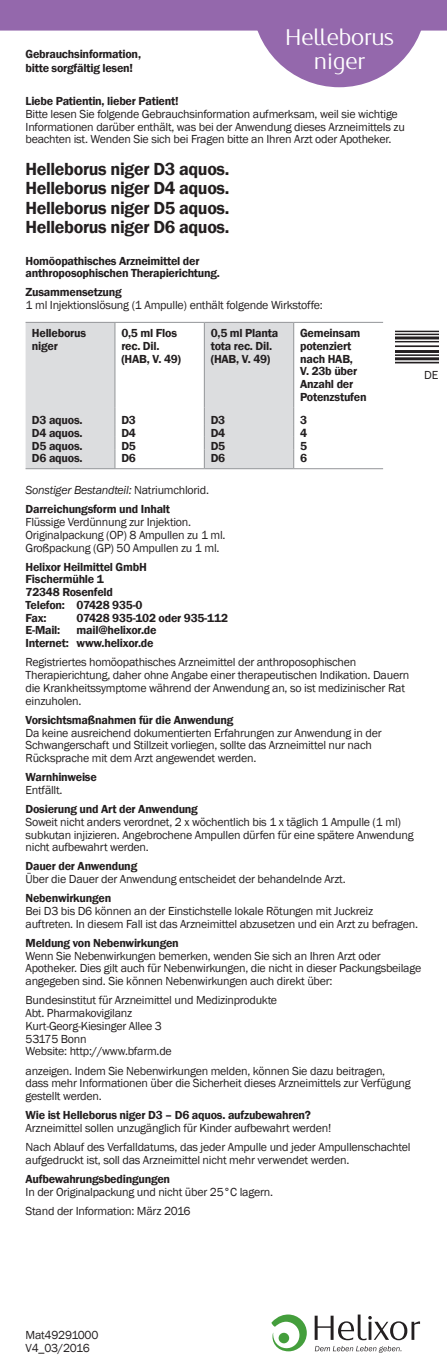
<style>
.page{position:relative;width:447px;height:1370px;background:#fff}
.page>*{position:absolute;margin:0;border:0;box-sizing:border-box;transform-origin:0 0}
.t1{font:300 22.5px/24px "Oblik Classic";color:#fff;text-align:center}
.t2{font:600 18px/19px "Franklin Gothic";letter-spacing:-.02em;color:#231f20;text-align:justify}
.t3{font:12px/12.8px "Franklin Gothic";letter-spacing:-.02em;color:#231f20}
.t4{font:600 12px/12.8px "Franklin Gothic";letter-spacing:-.02em;color:#231f20}
.s1{font-weight:400;font-style:italic}
.s2{font-weight:400}
</style>
<div class="page">
<svg style="left:271px;top:1314px;width:35px;height:36px"></svg>
<svg style="left:314px;top:1314px;width:106px;height:25px"></svg>
<svg style="left:314px;top:1345px;width:87px;height:7px"></svg>
<img style="left:395px;top:330px;width:43px;height:34px">
<svg style="left:26px;top:323px;width:267px;height:145px;fill:#dcdddf"></svg>
<hr style="left:114px;top:323px;width:1px;height:84px;background:#939598">
<svg style="left:114px;top:407px;width:1px;height:61px"></svg>
<hr style="left:204px;top:323px;width:1px;height:84px;background:#939598">
<hr style="left:293px;top:323px;width:1px;height:84px;background:#939598">
<svg style="left:204px;top:407px;width:1px;height:61px"></svg>
<svg style="left:293px;top:407px;width:1px;height:61px"></svg>
<hr style="left:26px;top:322px;width:89px;height:1px;background:#939598">
<hr style="left:26px;top:468px;width:89px;height:1px;background:#939598">
<hr style="left:115px;top:322px;width:89px;height:1px;background:#939598">
<hr style="left:115px;top:468px;width:89px;height:1px;background:#939598">
<hr style="left:204px;top:322px;width:89px;height:1px;background:#939598">
<hr style="left:293px;top:322px;width:90px;height:1px;background:#939598">
<hr style="left:204px;top:468px;width:89px;height:1px;background:#939598">
<hr style="left:293px;top:468px;width:90px;height:1px;background:#939598">
<svg style="left:0;top:0;width:447px;height:87px"></svg>
<h1 class="t1" style="left:285px;top:26px;width:110px">Helleborus niger</h1>
<p class="t4" style="left:26px;top:47px;width:117px;line-height:14.2px">Gebrauchsinformation, bitte sorgfältig lesen!</p>
<p class="t4" style="left:26px;top:95px;width:154px">Liebe Patientin, lieber Patient!</p>
<p class="t3" style="left:26px;top:108px;width:380px">Bitte lesen Sie folgende Gebrauchsinformation aufmerksam, weil sie wichtige<br>Informationen darüber enthält, was bei der Anwendung dieses Arzneimittels zu beachten ist. Wenden Sie sich bei Fragen bitte an Ihren Arzt oder Apotheker.</p>
<h2 class="t2" style="left:26px;top:160px;width:205px">Helleborus niger D3 aquos.<br>Helleborus niger D4 aquos.<br>Helleborus niger D5 aquos.<br>Helleborus niger D6 aquos.</h2>
<p class="t4" style="left:26px;top:254px;width:196px">Homöopathisches Arzneimittel der anthroposophischen Therapierichtung.</p>
<p class="t4" style="left:26px;top:286px;width:98px">Zusammensetzung</p>
<p class="t3" style="left:26px;top:299px;width:299px">1 ml Injektionslösung (1 Ampulle) enthält folgende Wirkstoffe:</p>
<p class="t4" style="left:32px;top:327px;width:56px">Helleborus niger</p>
<p class="t4" style="left:121px;top:327px;width:61px">0,5 ml Flos rec. Dil. (HAB, V. 49)</p>
<p class="t4" style="left:211px;top:327px;width:69px">0,5 ml Planta tota rec. Dil. (HAB, V. 49)</p>
<p class="t4" style="left:300px;top:327px;width:68px">Gemeinsam potenziert nach HAB,<br>V. 23b über<br>Anzahl der<br>Potenzstufen</p>
<p class="t4" style="left:32px;top:414px;width:52px">D3 aquos.</p>
<p class="t4" style="left:121px;top:414px;width:16px">D3</p>
<p class="t4" style="left:211px;top:414px;width:16px">D3</p>
<p class="t4" style="left:300px;top:414px;width:9px">3</p>
<p class="t4" style="left:32px;top:426px;width:52px">D4 aquos.</p>
<p class="t4" style="left:121px;top:426px;width:16px">D4</p>
<p class="t4" style="left:211px;top:426px;width:16px">D4</p>
<p class="t4" style="left:300px;top:426px;width:9px">4</p>
<p class="t4" style="left:32px;top:439px;width:52px">D5 aquos.</p>
<p class="t4" style="left:121px;top:439px;width:16px">D5</p>
<p class="t4" style="left:211px;top:439px;width:16px">D5</p>
<p class="t4" style="left:300px;top:439px;width:9px">5</p>
<p class="t4" style="left:32px;top:452px;width:52px">D6 aquos.</p>
<p class="t4" style="left:121px;top:452px;width:16px">D6</p>
<p class="t4" style="left:211px;top:452px;width:16px">D6</p>
<p class="t4" style="left:300px;top:452px;width:9px">6</p>
<p class="t4" style="left:26px;top:480px;width:185px;line-height:19.2px"><span class="s1">Sonstiger Bestandteil:</span> <span class="s2">Natriumchlorid.<br></span>Darreichungsform und Inhalt</p>
<p class="t3" style="left:26px;top:516px;width:201px">Flüssige Verdünnung zur Injektion.<br>Originalpackung (OP) 8 Ampullen zu 1 ml.<br>Großpackung (GP) 50 Ampullen zu 1 ml.</p>
<p class="t4" style="left:26px;top:560px;width:123px">Helixor Heilmittel GmbH<br>Fischermühle 1<br>72348 Rosenfeld<br>Telefon: 07428 935-0<br>Fax:</p>
<p class="t4" style="left:77px;top:611px;width:153px">07428 935-102 oder 935-112</p>
<p class="t3" style="left:424px;top:369px;width:16px">DE</p>
<p class="t4" style="left:26px;top:624px;width:132px;text-align:right">mail@helixor.de<br>Internet: www.helixor.de</p>
<p class="t3" style="left:26px;top:656px;width:385px">Registriertes homöopathisches Arzneimittel der anthroposophischen Therapierichtung, daher ohne Angabe einer therapeutischen Indikation. Dauern die Krankheitssymptome während der Anwendung an, so ist medizinischer Rat einzuholen.</p>
<p class="t4" style="left:26px;top:713px;width:209px">Vorsichtsmaßnahmen für die Anwendung</p>
<p class="t3" style="left:26px;top:726px;width:357px">Da keine ausreichend dokumentierten Erfahrungen zur Anwendung in der<br>Schwangerschaft und Stillzeit vorliegen, sollte das Arzneimittel nur nach<br>Rücksprache mit dem Arzt angewendet werden.</p>
<p class="t4" style="left:26px;top:770px;width:73px">Warnhinweise</p>
<p class="t3" style="left:26px;top:783px;width:39px">Entfällt.</p>
<p class="t4" style="left:26px;top:802px;width:174px">Dosierung und Art der Anwendung</p>
<p class="t3" style="left:26px;top:815px;width:389px">Soweit nicht anders verordnet, 2 x wöchentlich bis 1 x täglich 1 Ampulle (1 ml) subkutan injizieren. Angebrochene Ampullen dürfen für eine spätere Anwendung nicht aufbewahrt werden.</p>
<p class="t4" style="left:26px;top:860px;width:113px">Dauer der Anwendung</p>
<p class="t3" style="left:26px;top:873px;width:321px">Über die Dauer der Anwendung entscheidet der behandelnde Arzt.</p>
<p class="t4" style="left:26px;top:892px;width:87px">Nebenwirkungen</p>
<p class="t3" style="left:26px;top:904px;width:394px">Bei D3 bis D6 können an der Einstichstelle lokale Rötungen mit Juckreiz auftreten. In diesem Fall ist das Arzneimittel abzusetzen und ein Arzt zu befragen.</p>
<p class="t4" style="left:26px;top:936px;width:155px">Meldung von Nebenwirkungen</p>
<p class="t3" style="left:26px;top:949px;width:397px">Wenn Sie Nebenwirkungen bemerken, wenden Sie sich an Ihren Arzt oder<br>Apotheker. Dies gilt auch für Nebenwirkungen, die nicht in dieser Packungsbeilage angegeben sind. Sie können Nebenwirkungen auch direkt über:</p>
<p class="t3" style="left:26px;top:994px;width:253px">Bundesinstitut für Arzneimittel und Medizinprodukte<br>Abt. Pharmakovigilanz<br>Kurt-Georg-Kiesinger Allee 3<br>53175 Bonn<br>Website: http://www.bfarm.de</p>
<p class="t3" style="left:26px;top:1064px;width:386px">anzeigen. Indem Sie Nebenwirkungen melden, können Sie dazu beitragen, dass mehr Informationen über die Sicherheit dieses Arzneimittels zur Verfügung gestellt werden.</p>
<p class="t4" style="left:26px;top:1108px;width:287px">Wie ist Helleborus niger D3 – D6 aquos. aufzubewahren?</p>
<p class="t3" style="left:26px;top:1118px;width:386px;line-height:19.2px">Arzneimittel sollen unzugänglich für Kinder aufbewahrt werden!<br>Nach Ablauf des Verfalldatums, das jeder Ampulle und jeder Ampullenschachtel</p>
<p class="t3" style="left:26px;top:1153px;width:325px">aufgedruckt ist, soll das Arzneimittel nicht mehr verwendet werden.</p>
<p class="t4" style="left:26px;top:1172px;width:146px">Aufbewahrungsbedingungen</p>
<p class="t3" style="left:26px;top:1182px;width:249px;line-height:19.2px">In der Originalpackung und nicht über 25°C lagern.<br>Stand der Information: März 2016</p>
<p class="t4" style="left:26px;top:624px;width:36px">E-Mail:</p>
<p class="t3" style="left:26px;top:1328px;width:74px">Mat49291000<br>V4_03/2016</p>
</div>
